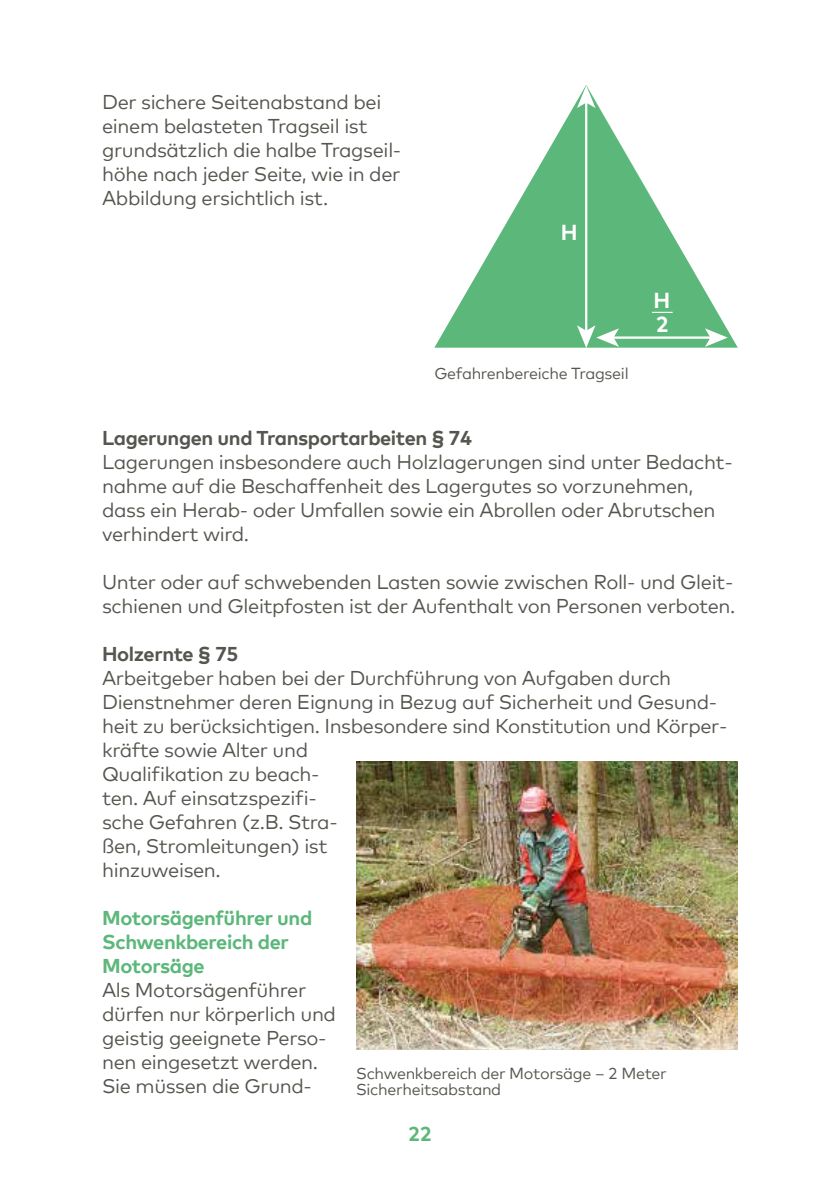
<style>
.page{position:relative;width:840px;height:1191px;background:#fff}
.page>*{position:absolute;margin:0;border:0;box-sizing:border-box;transform-origin:0 0}
.t1{font:700 21.6px/23.2px "Mark Offc Pro";color:#fff}
.t2{font:20px/24px "Mark Offc Pro";letter-spacing:-.02em;color:#565650}
.t3{font:700 20px/24px "Mark Offc Pro";letter-spacing:-.02em;color:#5cb77a}
.t4{font:700 20px "Mark Offc Pro";letter-spacing:-.02em;color:#565650}
.t5{font:16px/16px "Mark Offc Pro";letter-spacing:-.02em;color:#565650}
</style>
<div class="page">
<img style="left:356px;top:761px;width:381px;height:288px">
<svg style="left:434px;top:100px;width:303px;height:248px;fill:#5cb77a"></svg>
<hr style="left:584px;top:101px;width:3px;height:231px;background:#fff">
<svg style="left:576px;top:85px;width:19px;height:23px"></svg>
<hr style="left:612px;top:336px;width:99px;height:3px;background:#fff">
<svg style="left:704px;top:328px;width:23px;height:19px"></svg>
<svg style="left:576px;top:325px;width:42px;height:23px"></svg>
<svg style="left:651px;top:312px;width:21px;height:1px"></svg>
<p class="t2" style="left:102px;top:88px;width:300px">Der sichere Seitenabstand bei einem belasteten Tragseil ist grundsätzlich die halbe Tragseil&shy;höhe nach jeder Seite, wie in der<br>Abbildung ersichtlich ist.</p>
<p class="t1" style="left:560px;top:218px;width:18px">H</p>
<p class="t5" style="left:434px;top:364px;width:196px">Gefahrenbereiche Tragseil</p>
<p class="t1" style="left:653px;top:287px;width:18px">H<br>2</p>
<p class="t4" style="left:102px;top:423px;width:371px">Lagerungen und Transportarbeiten § 74</p>
<p class="t2" style="left:102px;top:448px;width:631px">Lagerungen insbesondere auch Holzlagerungen sind unter Bedacht&shy;nahme auf die Beschaffenheit des Lagergutes so vorzunehmen, dass ein Herab- oder Umfallen sowie ein Abrollen oder Abrutschen verhindert wird.</p>
<p class="t2" style="left:102px;top:568px;width:634px">Unter oder auf schwebenden Lasten sowie zwischen Roll- und Gleit&shy;schienen und Gleitpfosten ist der Aufenthalt von Personen verboten.</p>
<p class="t4" style="left:102px;top:639px;width:138px">Holzernte § 75</p>
<p class="t2" style="left:102px;top:664px;width:626px">Arbeitgeber haben bei der Durchführung von Aufgaben durch Dienstnehmer deren Eignung in Bezug auf Sicherheit und Gesund&shy;heit zu berücksichtigen. Insbesondere sind Konstitution und Körper&shy;kräfte sowie Alter und<br>Qualifikation zu beach-<br>ten. Auf einsatzspezifi-<br>sche Gefahren (z.B. Stra-<br>ßen, Stromleitungen) ist<br>hinzuweisen.</p>
<p class="t3" style="left:102px;top:904px;width:211px">Motorsägenführer und<br>Schwenkbereich der<br>Motorsäge</p>
<p class="t2" style="left:102px;top:976px;width:235px">Als Motorsägenführer dürfen nur körperlich und geistig geeignete Perso&shy;nen eingesetzt werden.<br>Sie müssen die Grund-</p>
<p class="t5" style="left:356px;top:1064px;width:312px">Schwenkbereich der Motorsäge – 2 Meter<br>Sicherheitsabstand</p>
<p class="t3" style="left:408px;top:1120px;width:25px">22</p>
</div>
